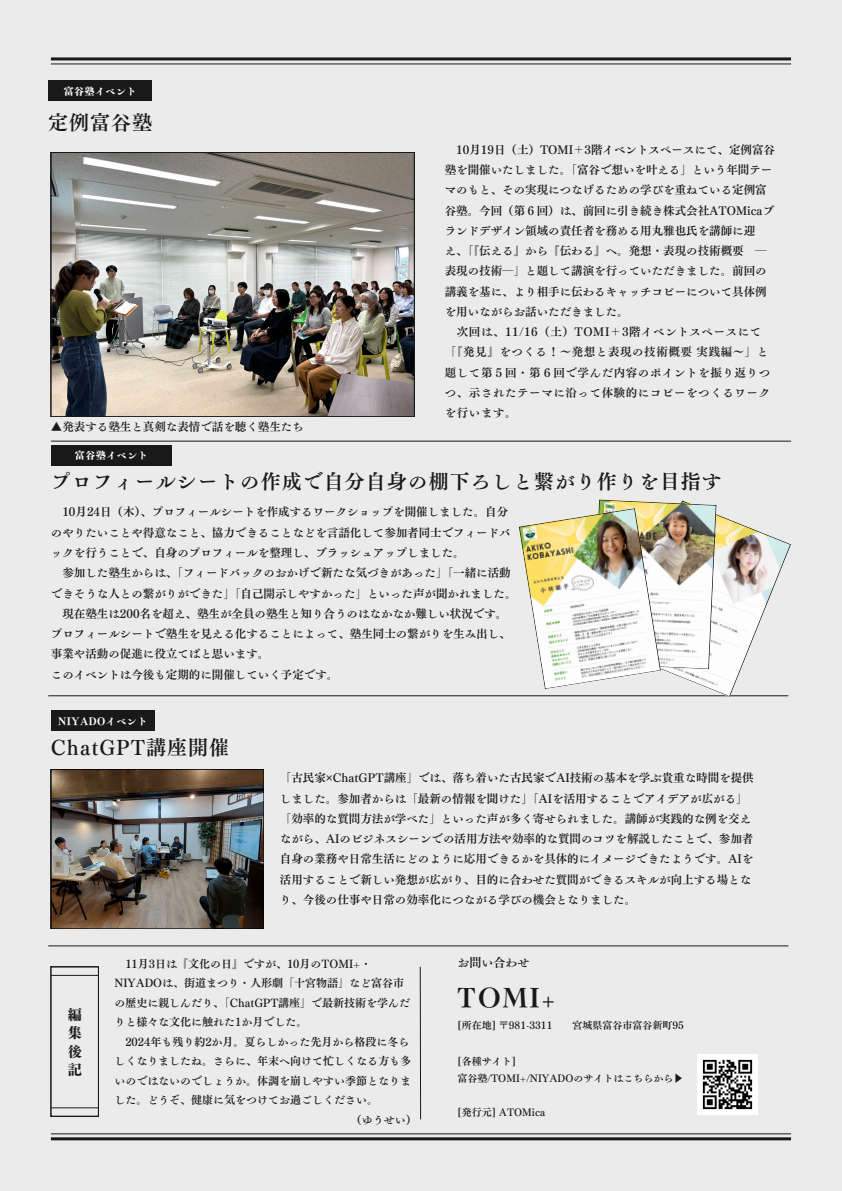
<style>
.page{position:relative;width:842px;height:1191px;background:#fff}
.page>*{position:absolute;margin:0;border:0;box-sizing:border-box;transform-origin:0 0}
.t1{font:25px "Canva Tsuku CMD Min Std E";color:#191919}
.t2{font:20px "Canva Tsuku B Min Pr 6 N B";letter-spacing:.05em;color:#191919}
.t3{font:800 14.2px/18.4px "Tsuku B Min Pr 6 N";color:#191919;text-align:justify}
.t4{font:12px "Canva Tsuku B Min Pr 6 N B";color:#191919}
.t5{font:11.5px/20.2px "Canva Tsuku B Min Pr 6 N B";color:#191919}
.t6{font:11.5px "Canva Tsuku B Min Pr 6 N B";letter-spacing:.05em;color:#191919}
.t7{font:11px "Canva Tsuku B Min Pr 6 N B";color:#191919}
.t8{font:10px/17.2px "Canva Tsuku B Min Pr 6 N B";color:#191919}
.t9{font:800 10px "Tsuku B Min Pr 6 N";letter-spacing:.05em;color:#fff}
.s1{font-family:"Wen Quan Yi Micro Hei"}
</style>
<div class="page">
<div style="left:0;top:0;width:842px;height:1190px;background:#ebebeb"></div>
<hr style="left:48px;top:945px;width:740px;height:1px;background:#191919">
<hr style="left:51px;top:1133px;width:740px;height:1px;background:#191919">
<hr style="left:51px;top:57px;width:740px;height:3px;background:#191919">
<hr style="left:51px;top:1137px;width:740px;height:3px;background:#191919">
<hr style="left:51px;top:64px;width:740px;height:1px;background:#191919">
<hr style="left:48px;top:695px;width:740px;height:1px;background:#191919">
<img style="left:519px;top:499px;width:272px;height:197px">
<div style="left:48px;top:80px;width:104px;height:21px;background:#191919"></div>
<div style="left:51px;top:710px;width:104px;height:21px;background:#191919"></div>
<img style="left:51px;top:152px;width:363px;height:265px">
<svg style="left:419px;top:966px;width:2px;height:153px"></svg>
<img style="left:698px;top:1054px;width:60px;height:59px">
<img style="left:51px;top:769px;width:213px;height:159px">
<svg style="left:51px;top:966px;width:48px;height:149px"></svg>
<hr style="left:51px;top:974px;width:48px;height:1px;background:#191919">
<hr style="left:51px;top:1107px;width:48px;height:1px;background:#191919">
<hr style="left:51px;top:440px;width:740px;height:1px;background:#191919">
<div style="left:51px;top:445px;width:121px;height:20px;background:#191919"></div>
<h2 class="t9" style="left:64px;top:86px;width:74px">富谷塾イベント</h2>
<p class="t2" style="left:48px;top:112px;width:105px">定例富谷塾</p>
<h2 class="t5" style="left:51px;top:416px;width:254px">▲発表する塾生と真剣な表情で話を聴く塾生たち</h2>
<h3 class="t5" style="left:456px;top:139px;width:320px">10月 19日（土）TOMI＋3階イベントスペースにて、定例富谷</h3>
<h3 class="t5" style="left:445px;top:159px;width:329px">塾を開催いたしました。「富谷で想いを叶える」という年間テー</h3>
<h3 class="t5" style="left:445px;top:180px;width:323px">マのもと、その実現につなげるための学びを重ねている定例富</h3>
<h3 class="t5" style="left:445px;top:200px;width:331px">谷塾。今回（第６回）は、前回に引き続き株式会社ATOMicaブ</h3>
<h3 class="t5" style="left:445px;top:220px;width:312px">ランドデザイン領域の責任者を務める用丸雅也氏を講師に迎</h3>
<h3 class="t5" style="left:445px;top:240px;width:323px">え、「『伝える』から『伝わる』へ。発想・表現の技術概要 ―</h3>
<h3 class="t5" style="left:445px;top:261px;width:323px">表現の技術―」と題して講演を行っていただきました。前回の</h3>
<h3 class="t5" style="left:445px;top:281px;width:323px">講義を基に、より相手に伝わるキャッチコピーについて具体例</h3>
<h3 class="t5" style="left:445px;top:301px;width:185px">を用いながらお話いただきました。</h3>
<h3 class="t6" style="left:457px;top:326px;width:306px">次回は、11/16（土）TOMI＋3階イベントスペースにて</h3>
<h3 class="t6" style="left:445px;top:346px;width:325px">「『発見』をつくる！～発想と表現の技術概要実践編～」と</h3>
<h3 class="t6" style="left:445px;top:366px;width:327px">題して第５回・第６回で学んだ内容のポイントを振り返りつ</h3>
<h3 class="t6" style="left:445px;top:387px;width:327px">つ、示されたテーマに沿って体験的にコピーをつくるワーク</h3>
<h3 class="t5" style="left:445px;top:402px;width:73px">を行います。</h3>
<p class="t9" style="left:75px;top:450px;width:74px">富谷塾イベント</p>
<p class="t2" style="left:51px;top:471px;width:672px">プロフィールシートの作成で自分自身の棚下ろしと繋がり作りを目指す</p>
<p class="t5" style="left:62px;top:502px;width:447px">10月24日（木）、プロフィールシートを作成するワークショップを開催しました。自分</p>
<p class="t5" style="left:51px;top:522px;width:461px">のやりたいことや得意なこと、協力できることなどを言語化して参加者同士でフィードバ</p>
<p class="t5" style="left:51px;top:542px;width:415px">ックを行うことで、自身のプロフィールを整理し、ブラッシュアップしました。</p>
<p class="t5" style="left:62px;top:562px;width:450px">参加した塾生からは、「フィードバックのおかげで新たな気づきがあった」「一緒に活動</p>
<p class="t5" style="left:51px;top:583px;width:467px">できそうな人との繋がりができた」「自己開示しやすかった」といった声が聞かれました。</p>
<p class="t5" style="left:62px;top:603px;width:447px">現在塾生は200名を超え、塾生が全員の塾生と知り合うのはなかなか難しい状況です。</p>
<p class="t5" style="left:51px;top:623px;width:461px">プロフィールシートで塾生を見える化することによって、塾生同士の繋がりを生み出し、</p>
<p class="t5" style="left:51px;top:643px;width:220px">事業や活動の促進に役立てばと思います。</p>
<p class="t5" style="left:51px;top:664px;width:289px">このイベントは今後も定期的に開催していく予定です。</p>
<p class="t9" style="left:58px;top:715px;width:91px">NIYADOイベント</p>
<h3 class="t2" style="left:51px;top:737px;width:180px">ChatGPT講座開催</h3>
<h4 class="t5" style="left:280px;top:767px;width:475px">「古民家<span class="s1">✕</span>ChatGPT講座」では、落ち着いた古民家でAI技術の基本を学ぶ貴重な時間を提供しました。参加者からは「最新の情報を聞けた」「AIを活用することでアイデアが広がる」「効率的な質問方法が学べた」といった声が多く寄せられました。講師が実践的な例を交えながら、AIのビジネスシーンでの活用方法や効率的な質問のコツを解説したことで、参加者自身の業務や日常生活にどのように応用できるかを具体的にイメージできたようです。AIを活用することで新しい発想が広がり、目的に合わせた質問ができるスキルが向上する場となり、今後の仕事や日常の効率化につながる学びの機会となりました。</h4>
<h3 class="t3" style="left:68px;top:1004px;width:16px">編集後記</h3>
<p class="t7" style="left:125px;top:957px;width:248px">11月 3日は『文化の日』ですが、10月のTOMI+・</p>
<p class="t7" style="left:114px;top:977px;width:291px">NIYADOは、街道まつり・人形劇「十宮物語」など富谷市</p>
<p class="t7" style="left:114px;top:996px;width:297px">の歴史に親しんだり、「ChatGPT講座」で最新技術を学んだ</p>
<p class="t7" style="left:114px;top:1016px;width:195px">りと様々な文化に触れた1か月でした。</p>
<p class="t7" style="left:125px;top:1035px;width:286px">2024年も残り約2か月。夏らしかった先月から格段に冬ら</p>
<p class="t7" style="left:114px;top:1055px;width:298px">しくなりましたね。さらに、年末へ向けて忙しくなる方も多</p>
<p class="t7" style="left:114px;top:1074px;width:298px">いのではないのでしょうか。体調を崩しやすい季節となりま</p>
<p class="t7" style="left:114px;top:1094px;width:265px">した。どうぞ、健康に気をつけてお過ごしください。</p>
<p class="t7" style="left:351px;top:1113px;width:67px">（ゆうせい）</p>
<h2 class="t4" style="left:457px;top:956px;width:73px">お問い合わせ</h2>
<p class="t1" style="left:457px;top:985px;width:98px">TOMI+</p>
<p class="t8" style="left:457px;top:1016px;width:96px">[所在地] 〒981-3311</p>
<p class="t8" style="left:572px;top:1016px;width:113px">宮城県富谷市富谷新町95</p>
<p class="t8" style="left:457px;top:1052px;width:221px">[各種サイト]<br>富谷塾/TOMI+/NIYADOのサイトはこちらから▶︎</p>
<p class="t8" style="left:457px;top:1103px;width:89px">[発行元] ATOMica</p>
</div>
